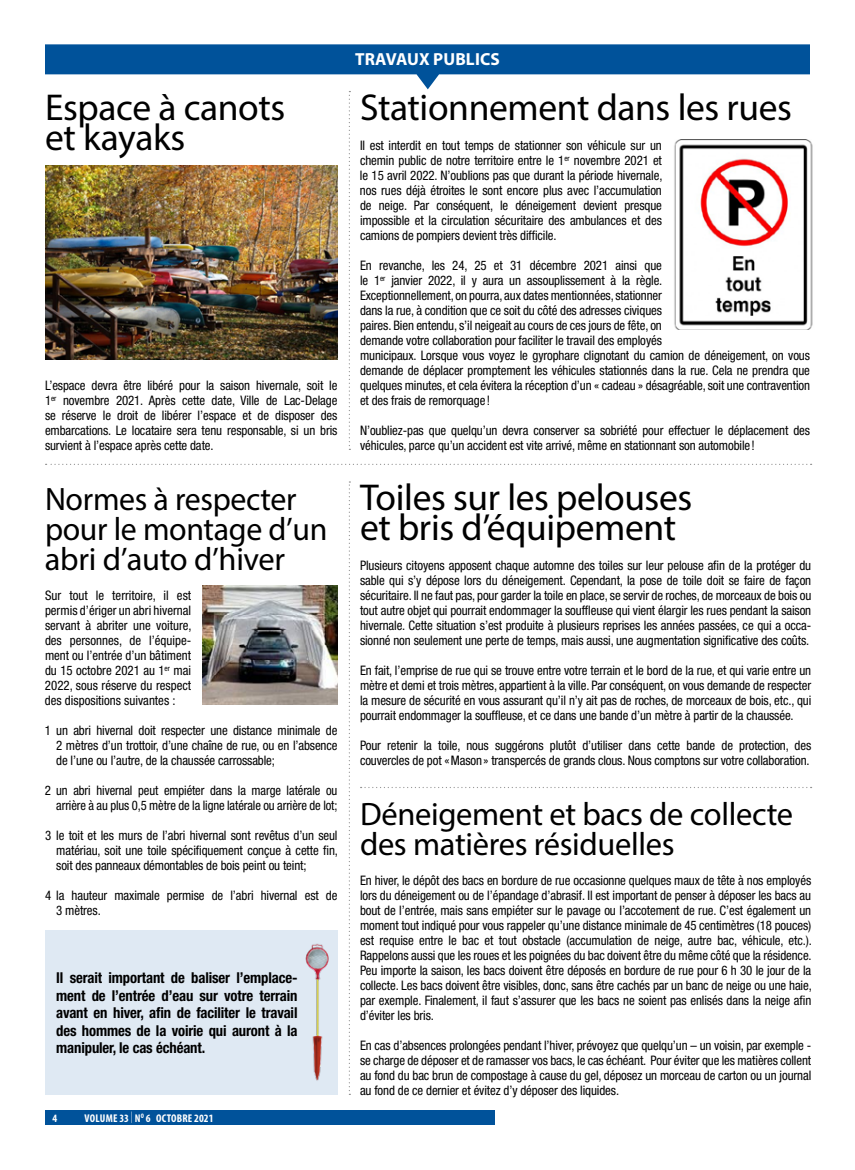
<style>
.page{position:relative;width:855px;height:1170px;background:#fff}
.page>*{position:absolute;margin:0;border:0;box-sizing:border-box;transform-origin:0 0}
.t1{font:37.5px/30px "Myriad Pro";letter-spacing:-.01em;color:#000}
.t2{font:32.5px/30px "Myriad Pro";letter-spacing:-.01em;color:#000}
.t3{font:700 17.5px "Myriad Pro";letter-spacing:.01em;color:#fff}
.t4{font:700 condensed 15px/17.5px "Helvetica Neue";letter-spacing:-.01em;color:#000;text-align:justify}
.t5{font:condensed 13.12px/15px "Helvetica Neue";letter-spacing:-.01em;color:#000;text-align:justify}
.t6{font:700 condensed 11.25px "Myriad Pro";letter-spacing:.02em;color:#fff}
.s1{font-weight:300}
</style>
<div class="page">
<div style="left:45px;top:1110px;width:450px;height:15px;background:#00529a"></div>
<div style="left:45px;top:930px;width:293px;height:165px;background:#dfe9f3"></div>
<svg style="left:46px;top:464px;width:766px;height:1px"></svg>
<svg style="left:361px;top:787px;width:451px;height:1px"></svg>
<img style="left:810px;top:141px;width:3px;height:188px">
<img style="left:45px;top:44px;width:765px;height:406px">
<svg style="left:349px;top:481px;width:1px;height:614px"></svg>
<img style="left:202px;top:585px;width:136px;height:120px">
<img style="left:305px;top:943px;width:24px;height:138px">
<h1 class="t1" style="left:45px;top:92px;width:242px">Espace à canots et kayaks</h1>
<p class="t5" style="left:45px;top:378px;width:294px">L’espace devra être libéré pour la saison hivernale, soit le 1<sup>er</sup> novembre 2021. Après cette date, Ville de Lac-Delage se réserve le droit de libérer l’espace et de disposer des embarcations. Le locataire sera tenu responsable, si un bris survient à l’espace après cette date.</p>
<h2 class="t2" style="left:45px;top:484px;width:284px">Normes à respecter pour le montage d’un abri d’auto d’hiver</h2>
<p class="t5" style="left:45px;top:588px;width:148px">Sur tout le territoire, il est permis d’ériger un abri hivernal servant à abriter une voiture, des personnes, de l’équipe&shy;ment ou l’entrée d’un bâtiment du 15 octobre 2021 au 1<sup>er</sup> mai 2022, sous réserve du respect des dispositions suivantes :</p>
<p class="t5" style="left:56px;top:723px;width:283px;text-indent:-11px">1 un abri hivernal doit respecter une distance minimale de 2 mètres d’un trottoir, d’une chaîne de rue, ou en l’absence de l’une ou l’autre, de la chaussée carrossable;</p>
<p class="t5" style="left:45px;top:783px;width:294px;text-align:right">2 un abri hivernal peut empiéter dans la marge latérale ou arrière à au plus 0,5 mètre de la ligne latérale ou arrière de lot;</p>
<p class="t5" style="left:56px;top:828px;width:283px;text-indent:-11px">3 le toit et les murs de l’abri hivernal sont revêtus d’un seul matériau, soit une toile spécifiquement conçue à cette fin, soit des panneaux démontables de bois peint ou teint;</p>
<p class="t5" style="left:56px;top:888px;width:283px;text-indent:-11px">4 la hauteur maximale permise de l’abri hivernal est de<br>3 mètres.</p>
<p class="t4" style="left:56px;top:969px;width:243px">Il serait important de baliser l’emplace&shy;ment de l’entrée d’eau sur votre terrain avant en hiver, afin de faciliter le travail des hommes de la voirie qui auront à la manipuler, le cas échéant.</p>
<p class="t6" style="left:52px;top:1112px;width:6px">4</p>
<p class="t6" style="left:85px;top:1112px;width:130px">VOLUME 33 <span class="s1">|</span> N<sup>O</sup> 6 OCTOBRE 2021</p>
<h3 class="t3" style="left:355px;top:48px;width:146px">TRAVAUX PUBLICS</h3>
<h1 class="t1" style="left:360px;top:92px;width:434px">Stationnement dans les rues</h1>
<p class="t5" style="left:360px;top:138px;width:304px">Il est interdit en tout temps de stationner son véhicule sur un chemin public de notre territoire entre le 1<sup>er</sup> novembre 2021 et le 15 avril 2022. N’oublions pas que durant la période hivernale, nos rues déjà étroites le sont encore plus avec l’accumulation de neige. Par conséquent, le déneigement devient presque impossible et la circulation sécuritaire des ambulances et des camions de pompiers devient très difficile.</p>
<p class="t5" style="left:360px;top:258px;width:452px;text-align:left">En revanche, les 24, 25 et 31 décembre 2021 ainsi que<br>le 1<sup>er</sup> janvier 2022, il y aura un assouplissement à la règle.<br>Exceptionnellement, on pourra, aux dates mentionnées, stationner<br>dans la rue, à condition que ce soit du côté des adresses civiques<br>paires. Bien entendu, s’il neigeait au cours de ces jours de fête, on<br>demande votre collaboration pour faciliter le travail des employés<br>municipaux. Lorsque vous voyez le gyrophare clignotant du camion de déneigement, on vous demande de déplacer promptement les véhicules stationnés dans la rue. Cela ne prendra que quelques minutes, et cela évitera la réception d’un « cadeau » désagréable, soit une contravention et des frais de remorquage!</p>
<p class="t5" style="left:360px;top:423px;width:452px">N’oubliez-pas que quelqu’un devra conserver sa sobriété pour effectuer le déplacement des véhicules, parce qu’un accident est vite arrivé, même en stationnant son automobile!</p>
<h1 class="t1" style="left:360px;top:482px;width:334px">Toiles sur les pelouses et bris d’équipement</h1>
<p class="t5" style="left:360px;top:558px;width:453px">Plusieurs citoyens apposent chaque automne des toiles sur leur pelouse afin de la protéger du sable qui s’y dépose lors du déneigement. Cependant, la pose de toile doit se faire de façon sécuritaire. Il ne faut pas, pour garder la toile en place, se servir de roches, de morceaux de bois ou tout autre objet qui pourrait endommager la souffleuse qui vient élargir les rues pendant la saison hivernale. Cette situation s’est produite à plusieurs reprises les années passées, ce qui a occa&shy;sionné non seulement une perte de temps, mais aussi, une augmentation significative des coûts.</p>
<p class="t5" style="left:360px;top:663px;width:453px">En fait, l’emprise de rue qui se trouve entre votre terrain et le bord de la rue, et qui varie entre un mètre et demi et trois mètres, appartient à la ville. Par conséquent, on vous demande de respecter la mesure de sécurité en vous assurant qu’il n’y ait pas de roches, de morceaux de bois, etc., qui pourrait endommager la souffleuse, et ce dans une bande d’un mètre à partir de la chaussée.</p>
<p class="t5" style="left:360px;top:738px;width:453px">Pour retenir la toile, nous suggérons plutôt d’utiliser dans cette bande de protection, des couvercles de pot «Mason» transpercés de grands clous. Nous comptons sur votre collaboration.</p>
<h2 class="t2" style="left:360px;top:799px;width:435px">Déneigement et bacs de collecte des matières résiduelles</h2>
<p class="t5" style="left:360px;top:873px;width:453px">En hiver, le dépôt des bacs en bordure de rue occasionne quelques maux de tête à nos employés lors du déneigement ou de l’épandage d’abrasif. Il est important de penser à déposer les bacs au bout de l’entrée, mais sans empiéter sur le pavage ou l’accotement de rue. C’est également un moment tout indiqué pour vous rappeler qu’une distance minimale de 45 centimètres (18 pouces) est requise entre le bac et tout obstacle (accumulation de neige, autre bac, véhicule, etc.).<br>Rappelons aussi que les roues et les poignées du bac doivent être du même côté que la résidence.<br>Peu importe la saison, les bacs doivent être déposés en bordure de rue pour 6 h 30 le jour de la collecte. Les bacs doivent être visibles, donc, sans être cachés par un banc de neige ou une haie, par exemple. Finalement, il faut s’assurer que les bacs ne soient pas enlisés dans la neige afin d’éviter les bris.</p>
<p class="t5" style="left:360px;top:1038px;width:453px">En cas d’absences prolongées pendant l’hiver, prévoyez que quelqu’un – un voisin, par exemple - se charge de déposer et de ramasser vos bacs, le cas échéant. Pour éviter que les matières collent au fond du bac brun de compostage à cause du gel, déposez un morceau de carton ou un journal au fond de ce dernier et évitez d’y déposer des liquides.</p>
</div>
